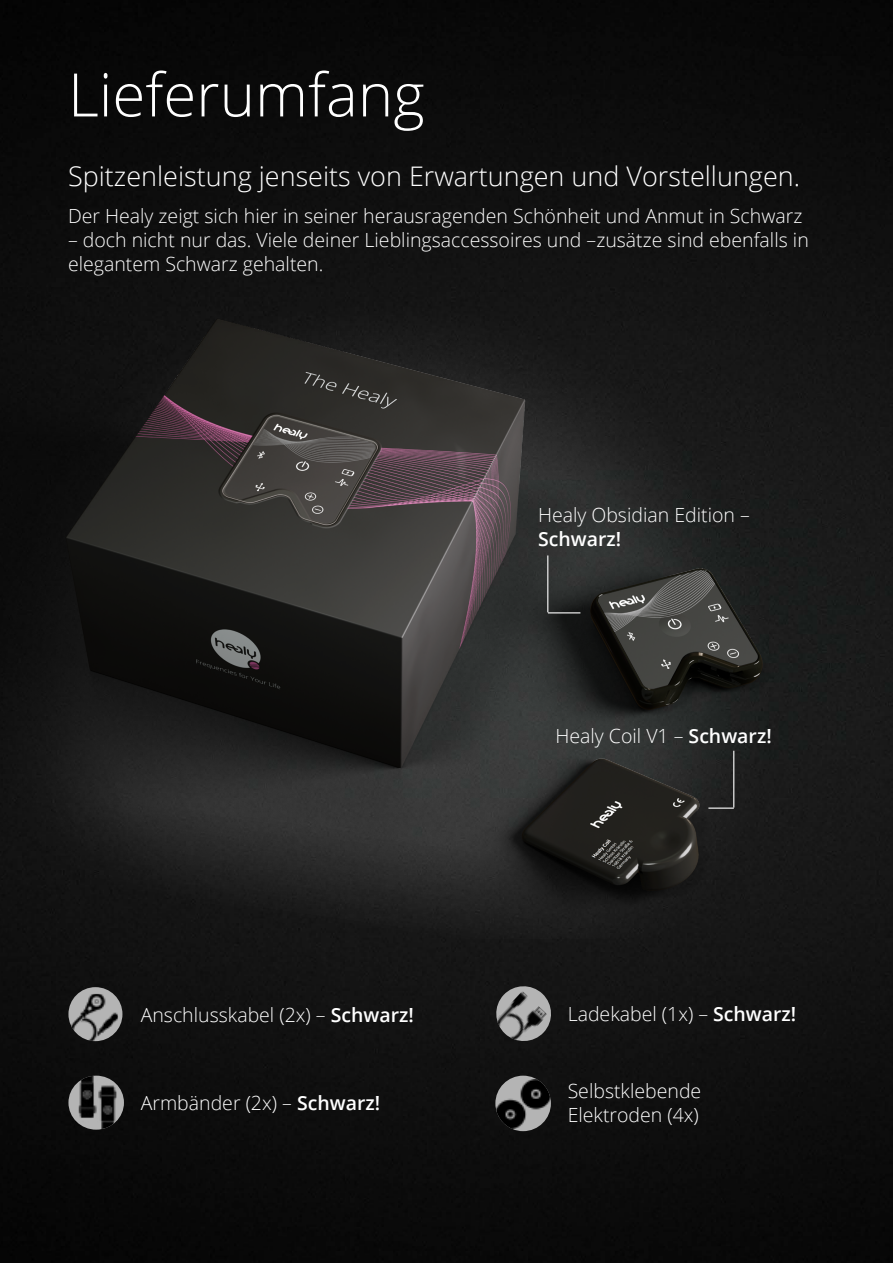
<style>
.page{position:relative;width:893px;height:1263px;background:#fff}
.page>*{position:absolute;margin:0;border:0;box-sizing:border-box;transform-origin:0 0}
.t1{font:300 60px "Open Sans";color:#fff}
.t2{font:300 27px "Open Sans";color:#fff}
.t3{font:300 19.5px/24px "Open Sans";color:#fff}
.t4{font:600 19.5px "Open Sans";color:#fff}
.s1{font-weight:600}
</style>
<div class="page">
<img style="left:0;top:0;width:893px;height:1263px">
<img style="left:0;top:223px;width:830px;height:715px">
<div style="left:68px;top:987px;width:54px;height:54px;background:#b4b4b4;border-radius:50%"></div>
<img style="left:71px;top:994px;width:47px;height:47px">
<svg style="left:495px;top:986px;width:57px;height:55px;background:#727272"></svg>
<div style="left:495px;top:1076px;width:56px;height:55px;background:#b4b4b4;border-radius:50%"></div>
<img style="left:495px;top:1079px;width:56px;height:50px">
<div style="left:68px;top:1076px;width:56px;height:54px;background:#b4b4b4;border-radius:50%"></div>
<img style="left:79px;top:1076px;width:37px;height:54px">
<hr style="left:547px;top:555px;width:1px;height:57px;background:#fff">
<hr style="left:548px;top:612px;width:32px;height:1px;background:#fff">
<hr style="left:733px;top:751px;width:1px;height:56px;background:#fff">
<hr style="left:708px;top:807px;width:26px;height:2px;background:#fff">
<h1 class="t1" style="left:68px;top:54px;width:358px">Lieferumfang</h1>
<h2 class="t2" style="left:68px;top:158px;width:734px">Spitzenleistung jenseits von Erwartungen und Vorstellungen.</h2>
<p class="t3" style="left:68px;top:203px;width:736px">Der Healy zeigt sich hier in seiner herausragenden Schönheit und Anmut in Schwarz</p>
<p class="t3" style="left:68px;top:227px;width:742px">– doch nicht nur das. Viele deiner Lieblingsaccessoires und –zusätze sind ebenfalls in elegantem Schwarz gehalten.</p>
<p class="t3" style="left:538px;top:502px;width:213px">Healy Obsidian Edition –</p>
<p class="t4" style="left:538px;top:525px;width:85px">Schwarz!</p>
<p class="t3" style="left:555px;top:723px;width:218px">Healy Coil V1 – <span class="s1">Schwarz!</span></p>
<p class="t3" style="left:141px;top:1002px;width:275px">Anschlusskabel (2x) – <span class="s1">Schwarz!</span></p>
<p class="t3" style="left:568px;top:1001px;width:230px">Ladekabel (1x) – <span class="s1">Schwarz!</span></p>
<p class="t3" style="left:141px;top:1090px;width:241px">Armbänder (2x) – <span class="s1">Schwarz!</span></p>
<p class="t3" style="left:568px;top:1078px;width:135px">Selbstklebende<br>Elektroden (4x)</p>
</div>
